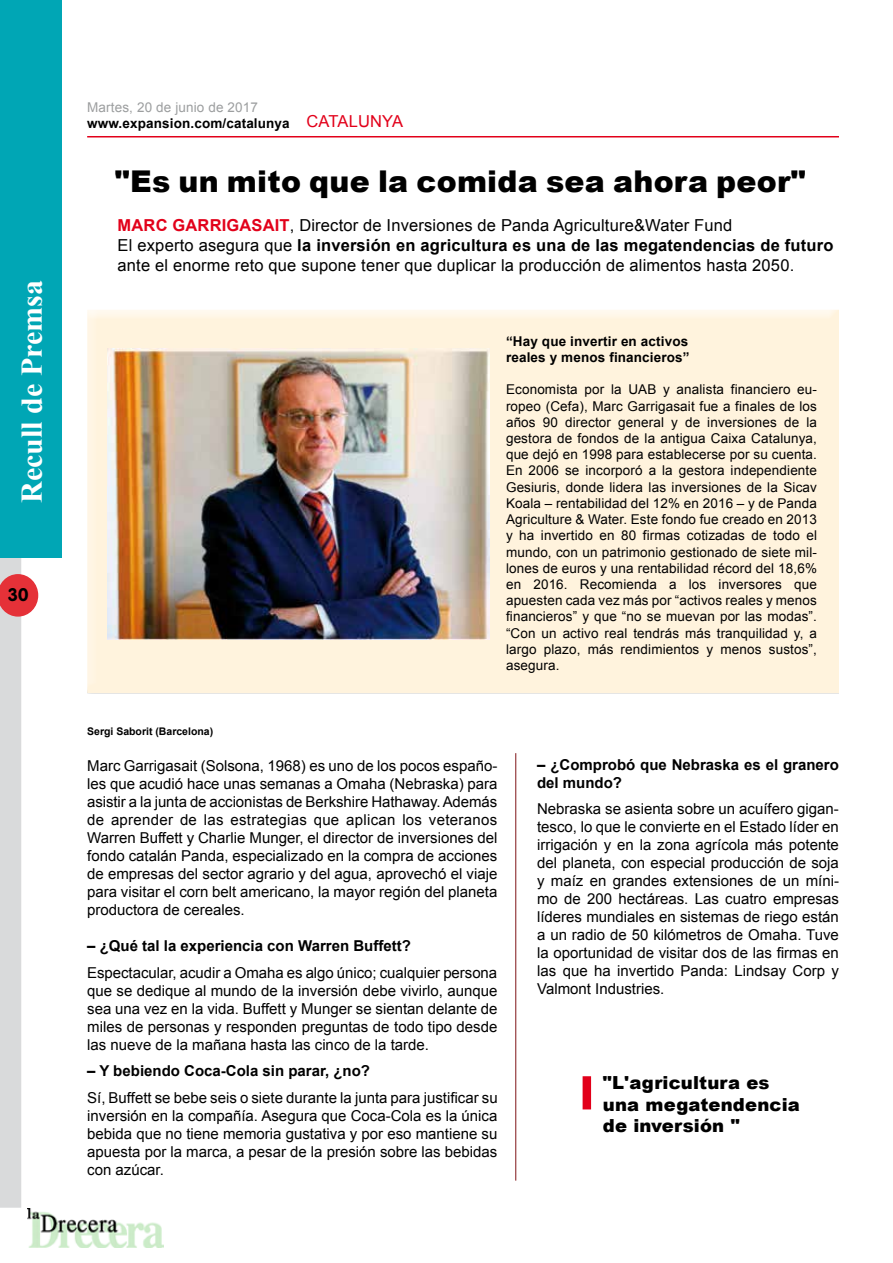
<style>
.page{position:relative;width:893px;height:1263px;background:#fff}
.page>*{position:absolute;margin:0;border:0;box-sizing:border-box;transform-origin:0 0}
.t1{font:900 30px "Arial";letter-spacing:.01em;color:#000}
.t2{font:700 30px "Times New Roman";color:#fff}
.t3{font:900 18px/21.6px "Arial";letter-spacing:.01em;color:#000}
.t4{font:700 18px "VAG Rounded";color:#000}
.t5{font:16.5px/19.8px "Arial";letter-spacing:.01em;color:#000}
.t6{font:16.5px "Arial";letter-spacing:.01em;color:#e2001a}
.t7{font:15px/18px "Arial";color:#000;text-align:justify}
.t8{font:700 15px/18px "Arial";color:#000}
.t9{font:13.5px/16.2px "Arial";letter-spacing:.01em;color:#000;text-align:justify}
.t10{font:700 13.5px/16.2px "Arial";letter-spacing:.01em;color:#000}
.t11{font:13.5px "Arial";letter-spacing:.01em;color:#9c9e9f}
.t12{font:700 10.5px "Arial";color:#000}
.s1{font-weight:700;color:#e2001a}
.s2{font-weight:700}
</style>
<div class="page">
<svg style="left:0;top:557px;width:38px;height:651px"></svg>
<img style="left:27px;top:1209px;width:136px;height:38px">
<div style="left:0;top:0;width:61px;height:557px;background:#00a6b5"></div>
<hr style="left:515px;top:753px;width:1px;height:427px;background:#801418">
<div style="left:81px;top:310px;width:760px;height:384px;background:#fff3dd"></div>
<img style="left:108px;top:349px;width:381px;height:291px">
<hr style="left:87px;top:136px;width:752px;height:1px;background:#e2001a">
<div style="left:583px;top:1076px;width:8px;height:33px;background:#e2001a"></div>
<h1 class="t2" style="left:11px;top:503px;width:224px;rotate:-90deg">Recull de Premsa</h1>
<p class="t4" style="left:8px;top:584px;width:22px">30</p>
<p class="t11" style="left:87px;top:98px;width:172px">Martes, 20 de junio de 2017</p>
<p class="t10" style="left:87px;top:116px;width:204px">www.expansion.com/catalunya</p>
<p class="t6" style="left:306px;top:111px;width:98px">CATALUNYA</p>
<h1 class="t1" style="left:115px;top:159px;width:692px">"Es un mito que la comida sea ahora peor"</h1>
<p class="t5" style="left:118px;top:216px;width:717px"><span class="s1">MARC GARRIGASAIT</span>, Director de Inversiones de Panda Agriculture&amp;Water Fund<br>El experto asegura que <span class="s2">la inversión en agricultura es una de las megatendencias de futuro </span>ante el enorme reto que supone tener que duplicar la producción de alimentos hasta 2050.</p>
<p class="t10" style="left:506px;top:333px;width:185px">“Hay que invertir en activos reales y menos financieros”</p>
<p class="t9" style="left:506px;top:382px;width:312px">Economista por la UAB y analista financiero eu&shy;ropeo (Cefa), Marc Garrigasait fue a finales de los años 90 director general y de inversiones de la gestora de fondos de la antigua Caixa Catalunya, que dejó en 1998 para establecerse por su cuenta.<br>En 2006 se incorporó a la gestora independiente Gesiuris, donde lidera las inversiones de la Sicav Koala – rentabilidad del 12% en 2016 – y de Panda Agriculture &amp; Water. Este fondo fue creado en 2013 y ha invertido en 80 firmas cotizadas de todo el mundo, con un patrimonio gestionado de siete mil&shy;lones de euros y una rentabilidad récord del 18,6% en 2016. Recomienda a los inversores que apuesten cada vez más por “activos reales y menos financieros” y que “no se muevan por las modas”. “Con un activo real tendrás más tranquilidad y, a largo plazo, más rendimientos y menos sustos”, asegura.</p>
<p class="t12" style="left:87px;top:724px;width:128px">Sergi Saborit (Barcelona)</p>
<p class="t7" style="left:87px;top:757px;width:412px">Marc Garrigasait (Solsona, 1968) es uno de los pocos españo&shy;les que acudió hace unas semanas a Omaha (Nebraska) para asistir a la junta de accionistas de Berkshire Hathaway. Además de aprender de las estrategias que aplican los veteranos Warren Buffett y Charlie Munger, el director de inversiones del fondo catalán Panda, especializado en la compra de acciones de empresas del sector agrario y del agua, aprovechó el viaje para visitar el corn belt americano, la mayor región del planeta productora de cereales.</p>
<p class="t8" style="left:87px;top:937px;width:325px">– ¿Qué tal la experiencia con Warren Buffett?</p>
<p class="t7" style="left:87px;top:963px;width:412px">Espectacular, acudir a Omaha es algo único; cualquier persona que se dedique al mundo de la inversión debe vivirlo, aunque sea una vez en la vida. Buffett y Munger se sientan delante de miles de personas y responden preguntas de todo tipo desde las nueve de la mañana hasta las cinco de la tarde.</p>
<p class="t8" style="left:87px;top:1062px;width:284px">– Y bebiendo Coca-Cola sin parar, ¿no?</p>
<p class="t7" style="left:87px;top:1088px;width:412px">Sí, Buffett se bebe seis o siete durante la junta para justificar su inversión en la compañía. Asegura que Coca-Cola es la única bebida que no tiene memoria gustativa y por eso mantiene su apuesta por la marca, a pesar de la presión sobre las bebidas con azúcar.</p>
<p class="t8" style="left:537px;top:756px;width:303px">– ¿Comprobó que Nebraska es el granero del mundo?</p>
<p class="t7" style="left:537px;top:800px;width:303px">Nebraska se asienta sobre un acuífero gigan&shy;tesco, lo que le convierte en el Estado líder en irrigación y en la zona agrícola más potente del planeta, con especial producción de soja y maíz en grandes extensiones de un míni&shy;mo de 200 hectáreas. Las cuatro empresas líderes mundiales en sistemas de riego están a un radio de 50 kilómetros de Omaha. Tuve la oportunidad de visitar dos de las firmas en las que ha invertido Panda: Lindsay Corp y Valmont Industries.</p>
<p class="t3" style="left:603px;top:1071px;width:199px">"L'agricultura es una megatendencia de inversión "</p>
</div>
